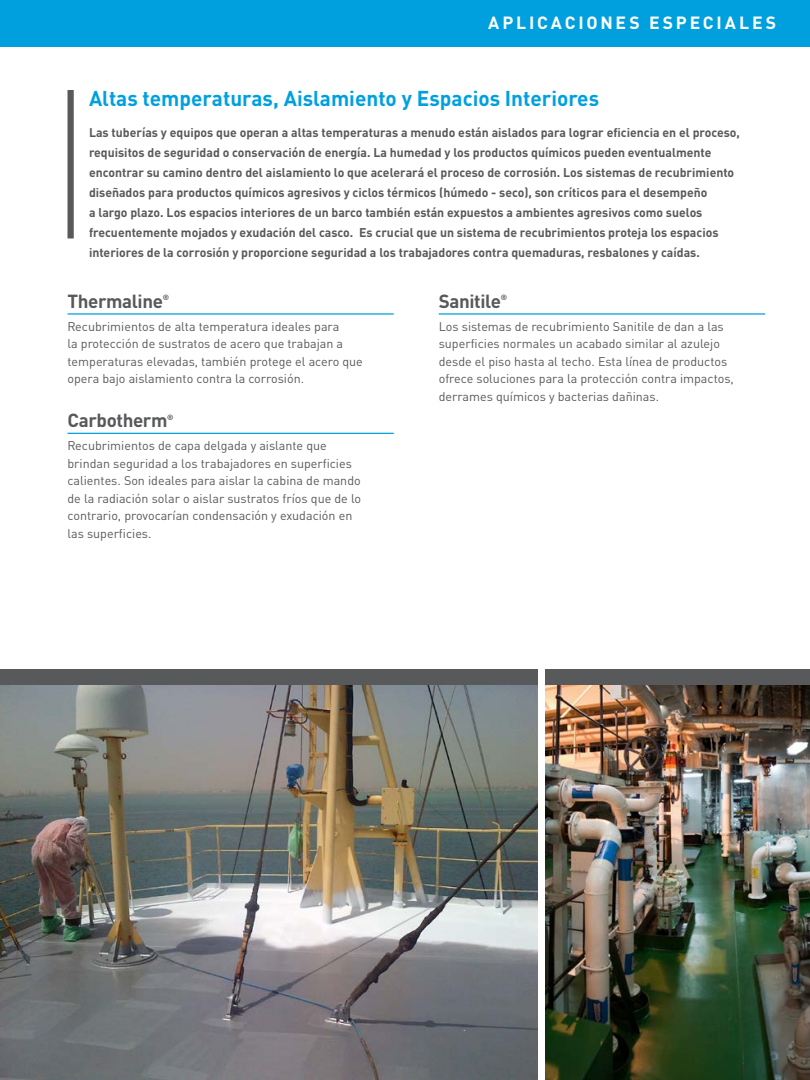
<style>
.page{position:relative;width:810px;height:1080px;background:#fff}
.page>*{position:absolute;margin:0;border:0;box-sizing:border-box;transform-origin:0 0}
.t1{font:700 21.25px "DIN Pro";color:#00a0df}
.t2{font:700 18.75px "DIN Pro";letter-spacing:-.02em;color:#58595b}
.t3{font:700 17.5px "DIN Pro";letter-spacing:.16em;color:#fff}
.t4{font:700 12.5px/20px "DIN Pro";color:#58595b}
.t5{font:12.5px/17.5px "DIN Pro";color:#58595b}
.t6{font:700 7.5px "DIN Pro";color:#58595b}
</style>
<div class="page">
<img style="left:0;top:685px;width:537px;height:395px">
<div style="left:546px;top:669px;width:264px;height:16px;background:#58595b"></div>
<div style="left:0;top:669px;width:537px;height:16px;background:#58595b"></div>
<img style="left:546px;top:685px;width:264px;height:395px">
<div style="left:0;top:0;width:810px;height:47px;background:#00a0df"></div>
<hr style="left:68px;top:313px;width:326px;height:2px;background:#00a0df">
<hr style="left:68px;top:433px;width:326px;height:1px;background:#00a0df">
<hr style="left:439px;top:313px;width:326px;height:2px;background:#00a0df">
<div style="left:68px;top:90px;width:6px;height:148px;background:#58595b"></div>
<h3 class="t3" style="left:488px;top:8px;width:289px">APLICACIONES ESPECIALES</h3>
<h1 class="t1" style="left:89px;top:81px;width:512px">Altas temperaturas, Aislamiento y Espacios Interiores</h1>
<p class="t4" style="left:89px;top:121px;width:653px">Las tuberías y equipos que operan a altas temperaturas a menudo están aislados para lograr eficiencia en el proceso, requisitos de seguridad o conservación de energía. La humedad y los productos químicos pueden eventualmente encontrar su camino dentro del aislamiento lo que acelerará el proceso de corrosión. Los sistemas de recubrimiento diseñados para productos químicos agresivos y ciclos térmicos (húmedo - seco), son críticos para el desempeño<br>a largo plazo. Los espacios interiores de un barco también están expuestos a ambientes agresivos como suelos frecuentemente mojados y exudación del casco. Es crucial que un sistema de recubrimientos proteja los espacios interiores de la corrosión y proporcione seguridad a los trabajadores contra quemaduras, resbalones y caídas.</p>
<h2 class="t2" style="left:68px;top:285px;width:97px">Thermaline</h2>
<p class="t6" style="left:163px;top:291px;width:8px">®</p>
<p class="t5" style="left:68px;top:316px;width:297px">Recubrimientos de alta temperatura ideales para<br>la protección de sustratos de acero que trabajan a temperaturas elevadas, también protege el acero que opera bajo aislamiento contra la corrosión.</p>
<h2 class="t2" style="left:68px;top:405px;width:102px">Carbotherm</h2>
<p class="t6" style="left:167px;top:411px;width:8px">®</p>
<p class="t5" style="left:68px;top:436px;width:295px">Recubrimientos de capa delgada y aislante que brindan seguridad a los trabajadores en superficies calientes. Son ideales para aislar la cabina de mando de la radiación solar o aislar sustratos fríos que de lo contrario, provocarían condensación y exudación en las superficies.</p>
<h2 class="t2" style="left:439px;top:285px;width:64px">Sanitile</h2>
<p class="t6" style="left:501px;top:291px;width:8px">®</p>
<p class="t5" style="left:439px;top:316px;width:297px">Los sistemas de recubrimiento Sanitile de dan a las superficies normales un acabado similar al azulejo desde el piso hasta al techo. Esta línea de productos ofrece soluciones para la protección contra impactos, derrames químicos y bacterias dañinas.</p>
</div>
